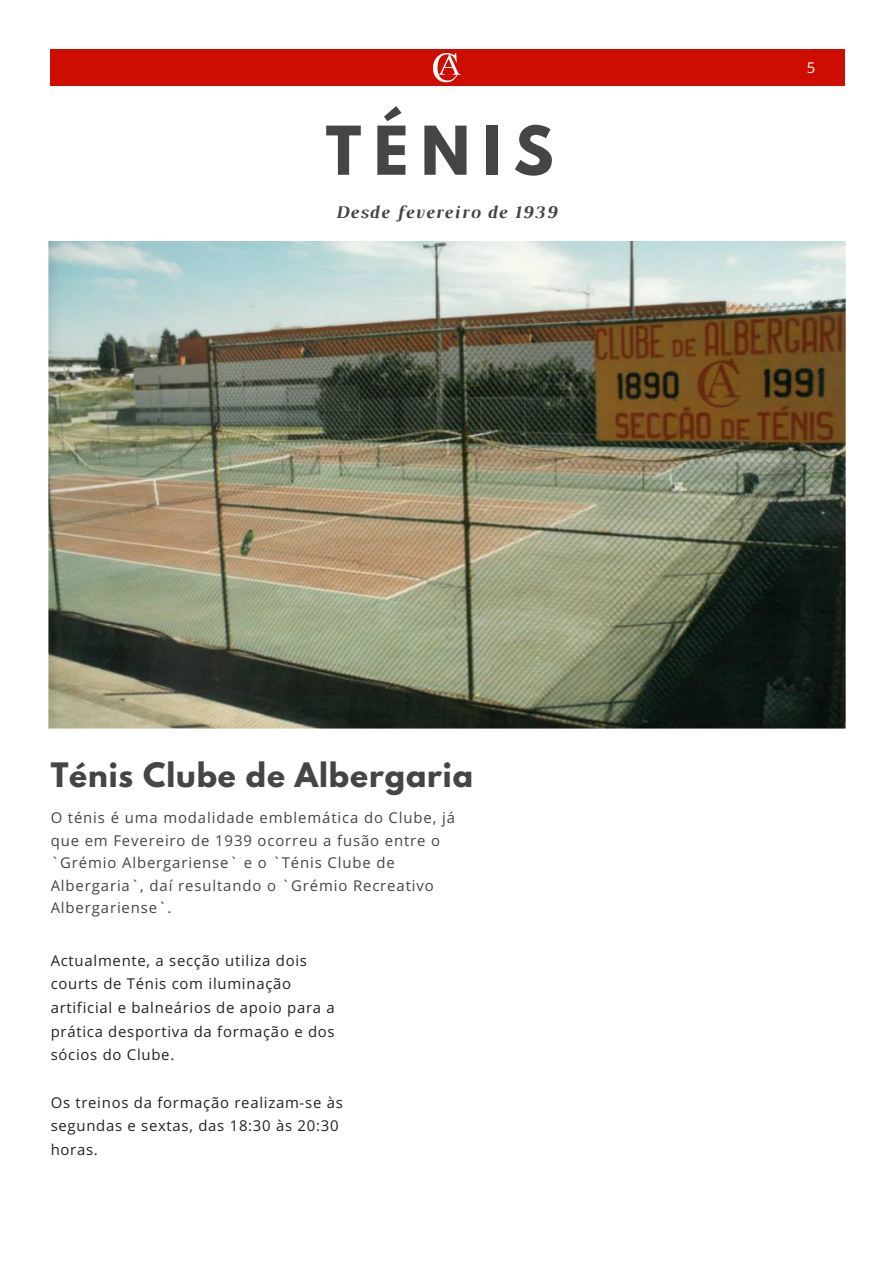
<style>
.page{position:relative;width:893px;height:1263px;background:#fff}
.page>*{position:absolute;margin:0;border:0;box-sizing:border-box;transform-origin:0 0}
.t1{font:700 59.55px "League Spartan";letter-spacing:.21em;color:#464544}
.t2{font:700 29.85px "League Spartan";letter-spacing:.03em;color:#464544}
.t3{font:italic 700 18.15px "Luthier";letter-spacing:.06em;color:#464544}
.t4{font:14.85px/23.7px "Open Sans";letter-spacing:.05em;color:#222}
.t5{font:14.85px/22.5px "Open Sans";letter-spacing:.06em;color:#464544}
.t6{font:14.85px "Open Sans";color:#fff}
</style>
<div class="page">
<img style="left:48px;top:241px;width:798px;height:487px">
<div style="left:50px;top:50px;width:794px;height:36px;background:#cc0d00"></div>
<img style="left:433px;top:53px;width:28px;height:29px">
<h1 class="t1" style="left:326px;top:121px;width:229px">TÉNIS</h1>
<p class="t3" style="left:335px;top:205px;width:223px">Desde fevereiro de 1939</p>
<h2 class="t2" style="left:51px;top:760px;width:424px">Ténis Clube de Albergaria</h2>
<p class="t5" style="left:51px;top:806px;width:406px">O ténis é uma modalidade emblemática do Clube, já que em Fevereiro de 1939 ocorreu a fusão entre o `Grémio Albergariense` e o `Ténis Clube de Albergaria`, daí resultando o `Grémio Recreativo Albergariense`.</p>
<p class="t4" style="left:51px;top:948px;width:286px">Actualmente, a secção utiliza dois courts de Ténis com iluminação artificial e balneários de apoio para a prática desportiva da formação e dos sócios do Clube.</p>
<p class="t4" style="left:51px;top:1090px;width:294px">Os treinos da formação realizam-se às segundas e sextas, das 18:30 às 20:30 horas.</p>
<p class="t6" style="left:807px;top:57px;width:10px">5</p>
</div>
